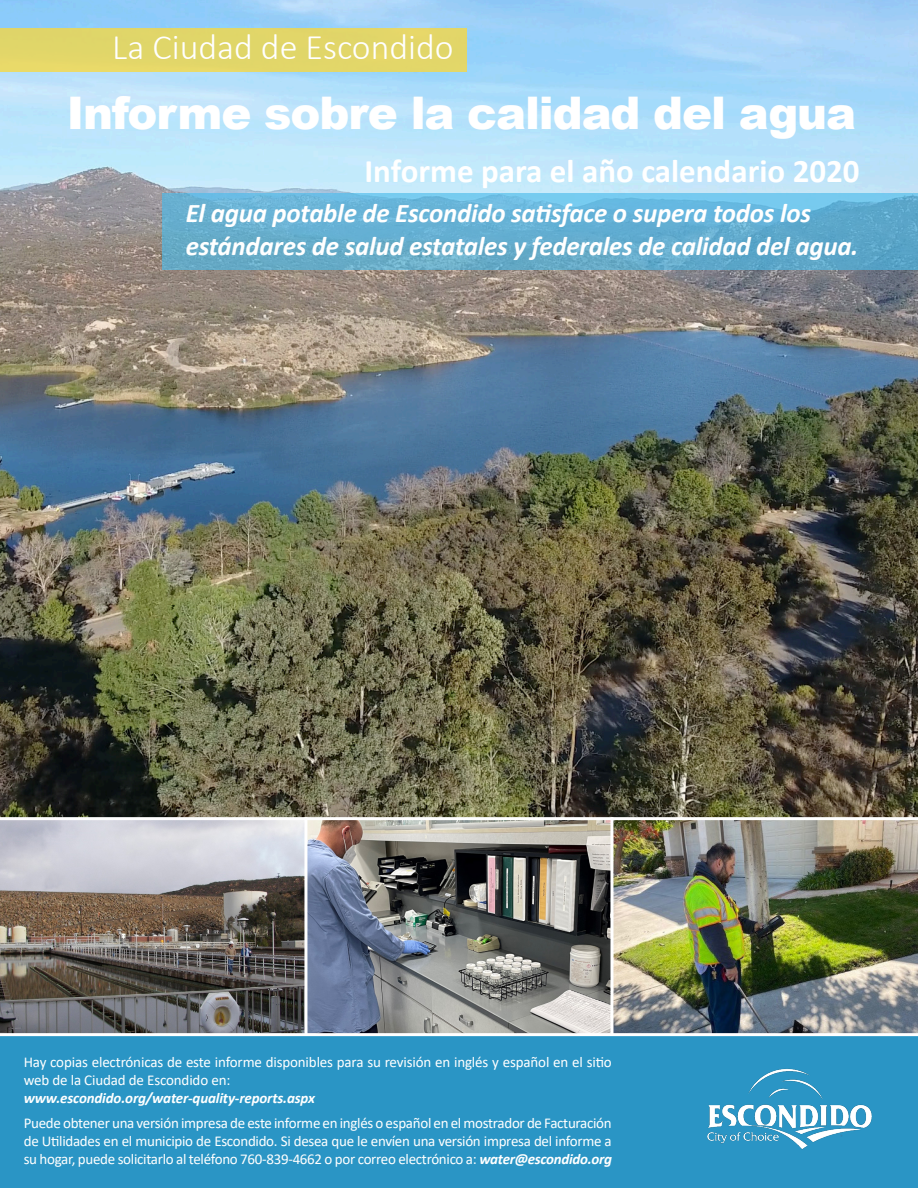
<style>
.page{position:relative;width:918px;height:1188px;background:#2a95c5}
.page>*{position:absolute;margin:0;border:0;box-sizing:border-box;transform-origin:0 0}
.t1{font:900 45px "Arial";letter-spacing:-.025em;color:#fff}
.Body_Text{font:300 36px "Calibri";color:#fff}
.Body_Text-2{font:700 33px "Calibri";color:#fff}
.Body_Text-3{font:italic 700 27px/32.4px "Calibri";letter-spacing:-.01em;color:#fff}
.Body_Text-4{font:15px/18px "Calibri";letter-spacing:-.01em;color:#fff}
.Body_Text-5{font:italic 700 15px "Calibri";letter-spacing:-.01em;color:#fff}
.s1{font-weight:700;font-style:italic}
</style>
<div class="page">
<img style="left:0;top:0;width:918px;height:1033px">
<svg style="left:162px;top:194px;width:756px;height:76px;background:#65b0d1"></svg>
<hr style="left:0;top:817px;width:918px;height:3px;background:#fff">
<hr style="left:304px;top:817px;width:3px;height:218px;background:#fff">
<hr style="left:610px;top:817px;width:3px;height:218px;background:#fff">
<hr style="left:0;top:1033px;width:918px;height:3px;background:#fff">
<div style="left:0;top:28px;width:467px;height:44px;background:#e2d669"></div>
<img style="left:707px;top:1068px;width:165px;height:82px">
<p class="Body_Text" style="left:112px;top:25px;width:343px">La Ciudad de Escondido</p>
<p class="t1" style="left:67px;top:80px;width:791px">Informe sobre la calidad del agua</p>
<p class="Body_Text-2" style="left:364px;top:148px;width:497px">Informe para el año calendario 2020</p>
<p class="Body_Text-3" style="left:186px;top:196px;width:674px">El agua potable de Escondido satisface o supera todos los estándares de salud estatales y federales de calidad del agua.</p>
<p class="Body_Text-4" style="left:24px;top:1053px;width:590px">Hay copias electrónicas de este informe disponibles para su revisión en inglés y español en el sitio web de la Ciudad de Escondido en:</p>
<p class="Body_Text-5" style="left:24px;top:1087px;width:293px">www.escondido.org/water-quality-reports.aspx</p>
<p class="Body_Text-4" style="left:24px;top:1113px;width:590px;text-align:justify">Puede obtener una versión impresa de este informe en inglés o español en el mostrador de Facturación de Utilidades en el municipio de Escondido. Si desea que le envíen una versión impresa del informe a su hogar, puede solicitarlo al teléfono 760-839-4662 o por correo electrónico a: <span class="s1">water@escondido.org</span></p>
</div>
